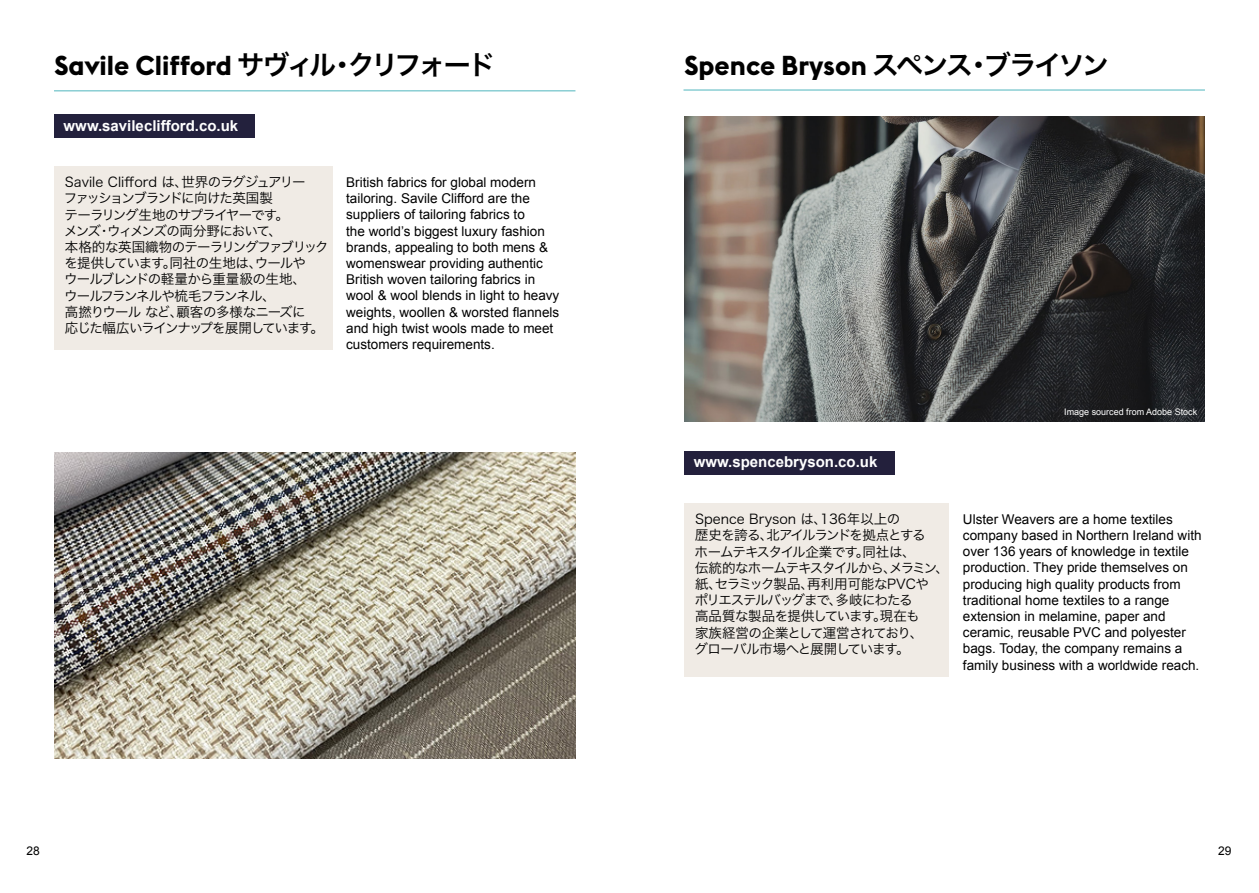
<style>
.page{position:relative;width:1259px;height:893px;background:#fff}
.page>*{position:absolute;margin:0;border:0;box-sizing:border-box;transform-origin:0 0}
.t1{font:700 27px "Euclid Flex";color:#000}
.t2{font:700 15px "Arial";color:#fff}
.t3{font:13.5px/16.2px "Arial";color:#000}
.t4{font:13.5px/16.2px "Hira Kaku Pro W3";letter-spacing:-.065em;color:#000}
.t5{font:12px "Arial";color:#000}
.t6{font:9px "Arial";color:#fff}
.s1{font-family:"Hira Kaku Pro W6";font-weight:400}
</style>
<div class="page">
<div style="left:54px;top:166px;width:279px;height:184px;background:#f0ebe5"></div>
<hr style="left:54px;top:90px;width:521px;height:2px;background:#8aced3">
<div style="left:54px;top:114px;width:200px;height:24px;background:#23213d"></div>
<img style="left:55px;top:452px;width:520px;height:307px">
<img style="left:684px;top:116px;width:521px;height:305px">
<div style="left:684px;top:503px;width:264px;height:173px;background:#f0ebe5"></div>
<hr style="left:683px;top:89px;width:522px;height:2px;background:#8aced3">
<div style="left:684px;top:451px;width:210px;height:24px;background:#23203c"></div>
<h1 class="t1" style="left:54px;top:50px;width:443px">Savile Clifford <span class="s1">サヴィル・クリフォード</span></h1>
<p class="t2" style="left:64px;top:116px;width:176px">www.savileclifford.co.uk</p>
<p class="t4" style="left:64px;top:173px;width:266px">Savile Clifford は、世界のラグジュアリー<br>ファッションブランドに向けた英国製<br>テーラリング生地のサプライヤーです。<br>メンズ・ウィメンズの両分野において、<br>本格的な英国織物のテーラリングファブリックを提供しています。同社の生地は、ウールや<br>ウールブレンドの軽量から重量級の生地、<br>ウールフランネルや梳毛フランネル、<br>高撚りウール など、顧客の多様なニーズに<br>応じた幅広いラインナップを展開しています。</p>
<p class="t3" style="left:346px;top:174px;width:215px">British fabrics for global modern tailoring. Savile Clifford are the suppliers of tailoring fabrics to<br>the world’s biggest luxury fashion brands, appealing to both mens &amp; womenswear providing authentic British woven tailoring fabrics in wool &amp; wool blends in light to heavy weights, woollen &amp; worsted flannels and high twist wools made to meet customers requirements.</p>
<p class="t5" style="left:26px;top:843px;width:15px">28</p>
<h1 class="t1" style="left:684px;top:50px;width:426px">Spence Bryson <span class="s1">スペンス・ブライソン</span></h1>
<p class="t2" style="left:693px;top:452px;width:185px">www.spencebryson.co.uk</p>
<p class="t6" style="left:1064px;top:406px;width:135px">Image sourced from Adobe Stock</p>
<p class="t4" style="left:694px;top:510px;width:256px">Spence Bryson は、136年以上の<br>歴史を誇る、北アイルランドを拠点とする<br>ホームテキスタイル企業です。同社は、<br>伝統的なホームテキスタイルから、メラミン、紙、セラミック製品、再利用可能なPVCや<br>ポリエステルバッグまで、多岐にわたる<br>高品質な製品を提供しています。現在も<br>家族経営の企業として運営されており、<br>グローバル市場へと展開しています。</p>
<p class="t3" style="left:963px;top:511px;width:240px">Ulster Weavers are a home textiles company based in Northern Ireland with over 136 years of knowledge in textile production. They pride themselves on producing high quality products from traditional home textiles to a range extension in melamine, paper and ceramic, reusable PVC and polyester bags. Today, the company remains a family business with a worldwide reach.</p>
<p class="t5" style="left:1218px;top:843px;width:15px">29</p>
</div>
